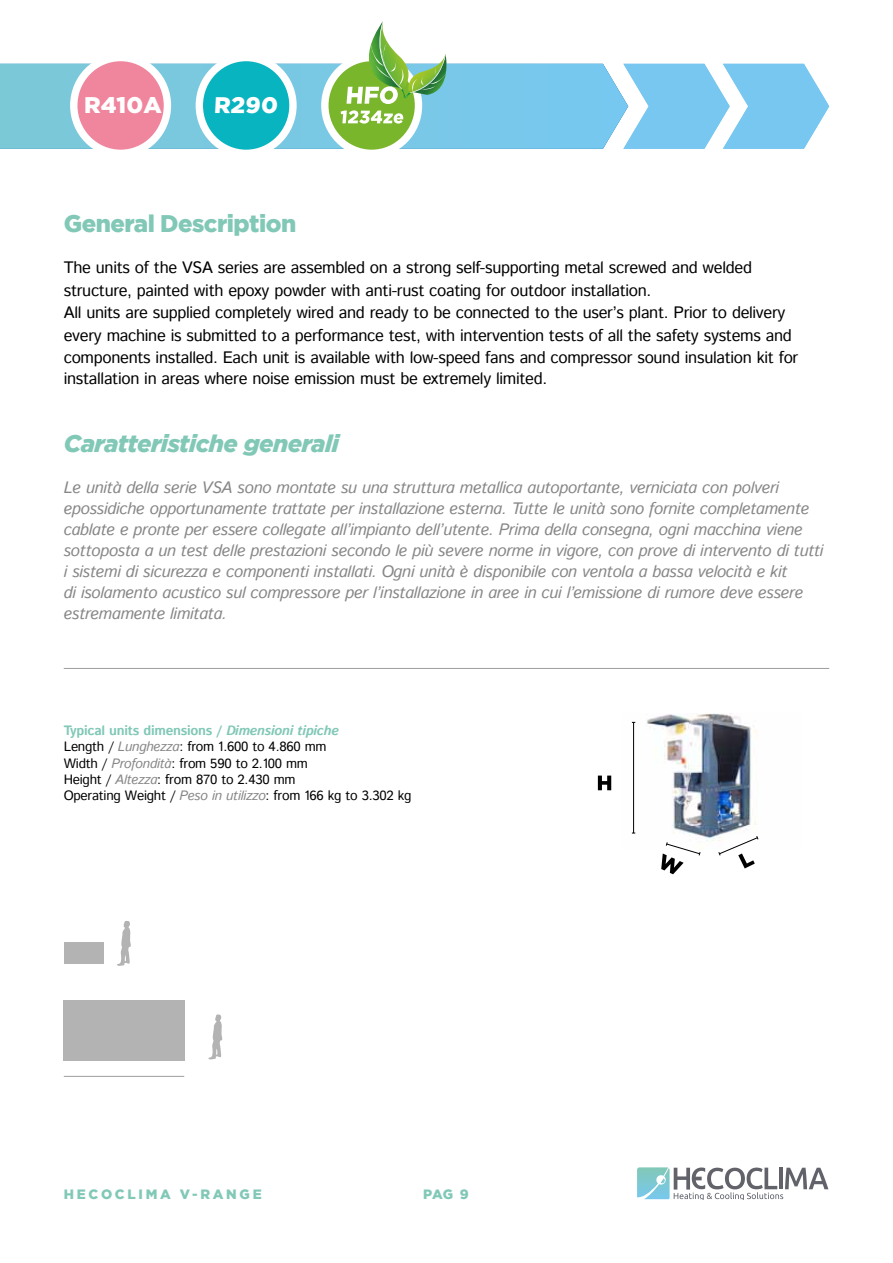
<style>
.page{position:relative;width:893px;height:1263px;background:#fff}
.page>*{position:absolute;margin:0;border:0;box-sizing:border-box;transform-origin:0 0}
.t1{font:italic 900 24px "Gotham";letter-spacing:-.02em;color:#81c8b7}
.t2{font:900 24px "Gotham";letter-spacing:-.02em;color:#81c8b7}
.t3{font:900 22.65px "Gotham";letter-spacing:.01em;color:#fff}
.t4{font:italic 16.5px/21px "Istok";letter-spacing:-.02em;color:#878787}
.t5{font:16.5px/22.5px "Istok";letter-spacing:-.02em;color:#000}
.t6{font:13.5px/16.2px "Istok";letter-spacing:-.02em;color:#000}
.t7{font:900 13.5px "Gotham";letter-spacing:.2em;color:#81c8b7}
.s1{font-weight:700;color:#81c8b7}
.s2{font-weight:700;font-style:italic;color:#81c8b7}
.s3{font-style:italic;color:#878787}
</style>
<div class="page">
<svg style="left:637px;top:1167px;width:191px;height:32px"></svg>
<svg style="left:0;top:64px;width:623px;height:85px;background:#7cc9e6"></svg>
<svg style="left:623px;top:64px;width:206px;height:85px"></svg>
<svg style="left:321px;top:21px;width:132px;height:129px"></svg>
<svg style="left:196px;top:61px;width:101px;height:89px"></svg>
<svg style="left:70px;top:61px;width:101px;height:89px"></svg>
<hr style="left:64px;top:668px;width:765px;height:1px;background:#9e9ea1">
<div style="left:64px;top:942px;width:40px;height:22px;background:#b3b3b3"></div>
<svg style="left:117px;top:921px;width:14px;height:45px"></svg>
<div style="left:64px;top:1000px;width:121px;height:61px;background:#b3b3b3"></div>
<svg style="left:208px;top:1014px;width:15px;height:45px"></svg>
<hr style="left:64px;top:1076px;width:120px;height:1px;background:#9e9ea1">
<img style="left:631px;top:714px;width:126px;height:135px">
<hr style="left:633px;top:722px;width:1px;height:111px;background:#000">
<svg style="left:598px;top:775px;width:13px;height:15px"></svg>
<svg style="left:718px;top:835px;width:41px;height:33px"></svg>
<svg style="left:661px;top:841px;width:40px;height:33px"></svg>
<h2 class="t3" style="left:84px;top:92px;width:79px">R410A</h2>
<h2 class="t3" style="left:214px;top:91px;width:65px;rotate:1deg">R290</h2>
<h1 class="t2" style="left:64px;top:207px;width:234px">General Description</h1>
<p class="t5" style="left:64px;top:257px;width:736px">The units of the VSA series are assembled on a strong self-supporting metal screwed and welded structure, painted with epoxy powder with anti-rust coating for outdoor installation.<br>All units are supplied completely wired and ready to be connected to the user’s plant. Prior to delivery every machine is submitted to a performance test, with intervention tests of all the safety systems and components installed. Each unit is available with low-speed fans and compressor sound insulation kit for</p>
<p class="t5" style="left:64px;top:368px;width:485px">installation in areas where noise emission must be extremely limited.</p>
<h1 class="t1" style="left:64px;top:427px;width:277px">Caratteristiche generali</h1>
<p class="t4" style="left:64px;top:477px;width:761px">Le unità della serie VSA sono montate su una struttura metallica autoportante, verniciata con polveri epossidiche opportunamente trattate per installazione esterna. Tutte le unità sono fornite completamente cablate e pronte per essere collegate all’impianto dell’utente. Prima della consegna, ogni macchina viene sottoposta a un test delle prestazioni secondo le più severe norme in vigore, con prove di intervento di tutti i sistemi di sicurezza e componenti installati. Ogni unità è disponibile con ventola a bassa velocità e kit<br>di isolamento acustico sul compressore per l’installazione in aree in cui l’emissione di rumore deve essere estremamente limitata.</p>
<p class="t6" style="left:64px;top:723px;width:349px"><span class="s1">Typical units dimensions /</span> <span class="s2">Dimensioni tipiche<br></span>Length / <span class="s3">Lunghezza</span>: from 1.600 to 4.860 mm<br>Width / <span class="s3">Profondità</span>: from 590 to 2.100 mm<br>Height / <span class="s3">Altezza</span>: from 870 to 2.430 mm<br>Operating Weight / <span class="s3">Peso in utilizzo</span>: from 166 kg to 3.302 kg</p>
<p class="t7" style="left:64px;top:1185px;width:199px">HECOCLIMA V-RANGE</p>
<p class="t7" style="left:423px;top:1185px;width:47px">PAG 9</p>
</div>
